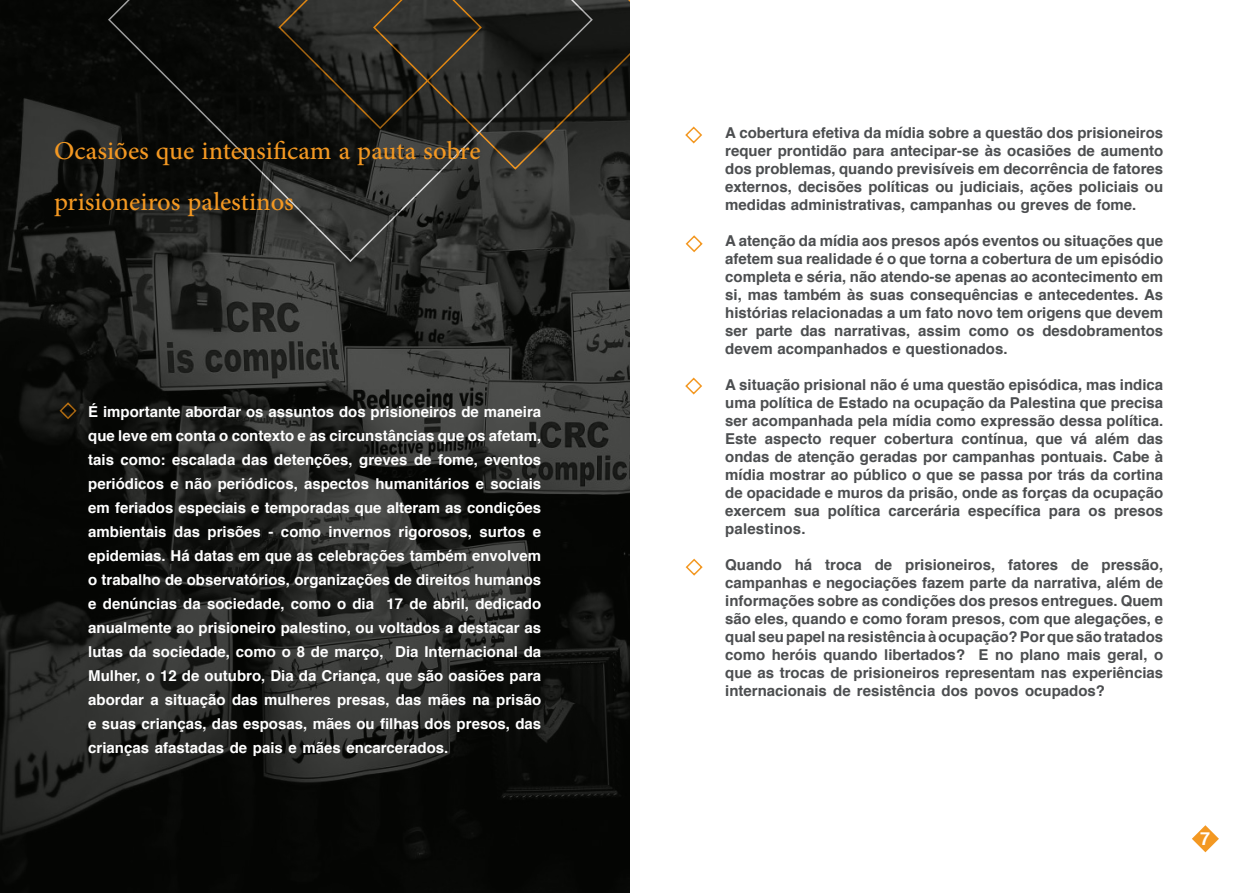
<style>
.page{position:relative;width:1259px;height:893px;background:#fff}
.page>*{position:absolute;margin:0;border:0;box-sizing:border-box;transform-origin:0 0}
.t1{font:36px/51px "Adobe Arabic";color:#f39822}
.t2{font:700 18px "Helvetica";color:#fff}
.t3{font:700 15px/18px "Helvetica";color:#4c4e50;text-align:justify}
.t4{font:700 15px/24px "Helvetica";color:#fff;text-align:justify}
</style>
<div class="page">
<img style="left:0;top:0;width:629px;height:893px">
<svg style="left:107px;top:0;width:487px;height:263px;background:#20211f"></svg>
<svg style="left:277px;top:0;width:352px;height:171px;background:#262622"></svg>
<svg style="left:1192px;top:825px;width:27px;height:27px"></svg>
<svg style="left:685px;top:126px;width:17px;height:18px"></svg>
<svg style="left:685px;top:235px;width:18px;height:18px"></svg>
<svg style="left:685px;top:377px;width:17px;height:18px"></svg>
<svg style="left:685px;top:558px;width:18px;height:18px"></svg>
<svg style="left:58px;top:401px;width:20px;height:19px"></svg>
<p class="t1" style="left:54px;top:121px;width:428px">Ocasiões que intensificam a pauta sobre prisioneiros palestinos</p>
<p class="t4" style="left:88px;top:400px;width:454px">É importante abordar os assuntos dos prisioneiros de maneira que leve em conta o contexto e as circunstâncias que os afetam, tais como: escalada das detenções, greves de fome, eventos periódicos e não periódicos, aspectos humanitários e sociais em feriados especiais e temporadas que alteram as condições ambientais das prisões - como invernos rigorosos, surtos e epidemias. Há datas em que as celebrações também envolvem o trabalho de observatórios, organizações de direitos humanos e denúncias da sociedade, como o dia 17 de abril, dedicado anualmente ao prisioneiro palestino, ou voltados a destacar as lutas da sociedade, como o 8 de março, Dia Internacional da Mulher, o 12 de outubro, Dia da Criança, que são oasiões para abordar a situação das mulheres presas, das mães na prisão e suas crianças, das esposas, mães ou filhas dos presos, das crianças afastadas de pais e mães encarcerados.</p>
<p class="t3" style="left:725px;top:124px;width:440px">A cobertura efetiva da mídia sobre a questão dos prisioneiros requer prontidão para antecipar-se às ocasiões de aumento dos problemas, quando previsíveis em decorrência de fatores externos, decisões políticas ou judiciais, ações policiais ou medidas administrativas, campanhas ou greves de fome.</p>
<p class="t3" style="left:725px;top:232px;width:440px">A atenção da mídia aos presos após eventos ou situações que afetem sua realidade é o que torna a cobertura de um episódio completa e séria, não atendo-se apenas ao acontecimento em si, mas também às suas consequências e antecedentes. As histórias relacionadas a um fato novo tem origens que devem ser parte das narrativas, assim como os desdobramentos devem acompanhados e questionados.</p>
<p class="t3" style="left:725px;top:376px;width:440px">A situação prisional não é uma questão episódica, mas indica uma política de Estado na ocupação da Palestina que precisa ser acompanhada pela mídia como expressão dessa política.<br>Este aspecto requer cobertura contínua, que vá além das ondas de atenção geradas por campanhas pontuais. Cabe à mídia mostrar ao público o que se passa por trás da cortina de opacidade e muros da prisão, onde as forças da ocupação exercem sua política carcerária específica para os presos palestinos.</p>
<p class="t3" style="left:725px;top:556px;width:440px">Quando há troca de prisioneiros, fatores de pressão, campanhas e negociações fazem parte da narrativa, além de informações sobre as condições dos presos entregues. Quem são eles, quando e como foram presos, com que alegações, e qual seu papel na resistência à ocupação? Por que são tratados como heróis quando libertados? E no plano mais geral, o que as trocas de prisioneiros representam nas experiências internacionais de resistência dos povos ocupados?</p>
<p class="t2" style="left:1200px;top:825px;width:12px">7</p>
</div>
